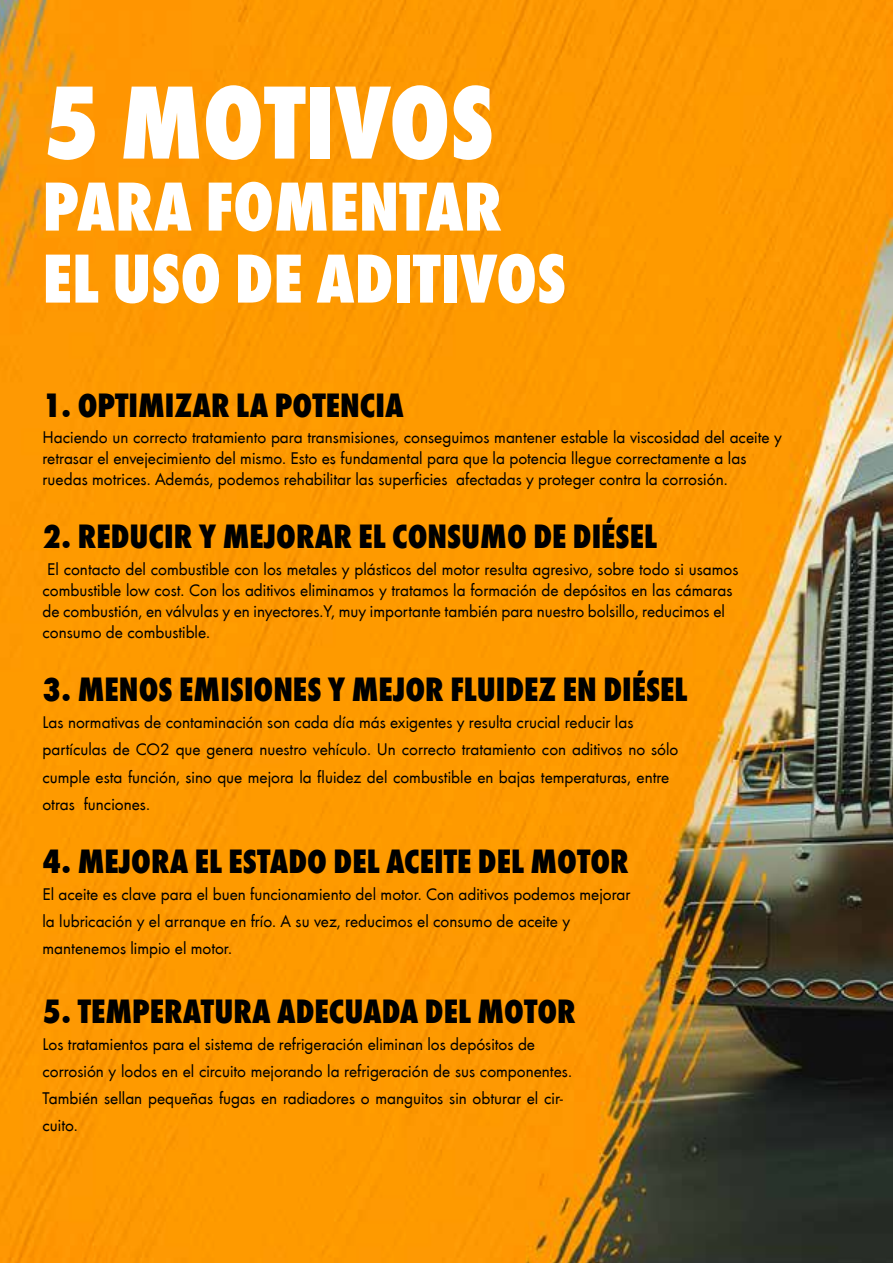
<style>
.page{position:relative;width:893px;height:1263px;background:#fff}
.page>*{position:absolute;margin:0;border:0;box-sizing:border-box;transform-origin:0 0}
.t1{font:800 condensed 108px "Wuerth";color:#fff}
.t2{font:800 condensed 72px/72px "Wuerth";color:#fff}
.t3{font:800 condensed 34.95px "Wuerth";color:#000}
.t4{font:17.4px/27.2px "Wuerth";color:#000}
</style>
<div class="page">
<img style="left:0;top:0;width:893px;height:1263px">
<h1 class="t1" style="left:43px;top:46px;width:453px">5 MOTIVOS</h1>
<h2 class="t2" style="left:43px;top:166px;width:525px">PARA FOMENTAR<br>EL USO DE ADITIVOS</h2>
<h3 class="t3" style="left:43px;top:381px;width:363px">1. OPTIMIZAR LA POTENCIA</h3>
<p class="t4" style="left:43px;top:426px;width:741px;line-height:21px">Haciendo un correcto tratamiento para transmisiones, conseguimos mantener estable la viscosidad del aceite y retrasar el envejecimiento del mismo. Esto es fundamental para que la potencia llegue correctamente a las ruedas motrices. Además, podemos rehabilitar las superficies afectadas y proteger contra la corrosión.</p>
<h3 class="t3" style="left:43px;top:512px;width:616px">2. REDUCIR Y MEJORAR EL CONSUMO DE DIÉSEL</h3>
<p class="t4" style="left:43px;top:558px;width:698px;line-height:21px">El contacto del combustible con los metales y plásticos del motor resulta agresivo, sobre todo si usamos combustible low cost. Con los aditivos eliminamos y tratamos la formación de depósitos en las cámaras de combustión, en válvulas y en inyectores.Y, muy importante también para nuestro bolsillo, reducimos el consumo de combustible.</p>
<h3 class="t3" style="left:43px;top:665px;width:646px">3. MENOS EMISIONES Y MEJOR FLUIDEZ EN DIÉSEL</h3>
<p class="t4" style="left:43px;top:708px;width:637px">Las normativas de contaminación son cada día más exigentes y resulta crucial reducir las partículas de CO2 que genera nuestro vehículo. Un correcto tratamiento con aditivos no sólo cumple esta función, sino que mejora la fluidez del combustible en bajas temperaturas, entre otras funciones.</p>
<h3 class="t3" style="left:43px;top:836px;width:588px">4. MEJORA EL ESTADO DEL ACEITE DEL MOTOR</h3>
<p class="t4" style="left:43px;top:879px;width:589px">El aceite es clave para el buen funcionamiento del motor. Con aditivos podemos mejorar la lubricación y el arranque en frío. A su vez, reducimos el consumo de aceite y mantenemos limpio el motor.</p>
<h3 class="t3" style="left:43px;top:987px;width:535px">5. TEMPERATURA ADECUADA DEL MOTOR</h3>
<p class="t4" style="left:43px;top:1030px;width:531px">Los tratamientos para el sistema de refrigeración eliminan los depósitos de corrosión y lodos en el circuito mejorando la refrigeración de sus componentes.<br>También sellan pequeñas fugas en radiadores o manguitos sin obturar el cir&shy;cuito.</p>
</div>
